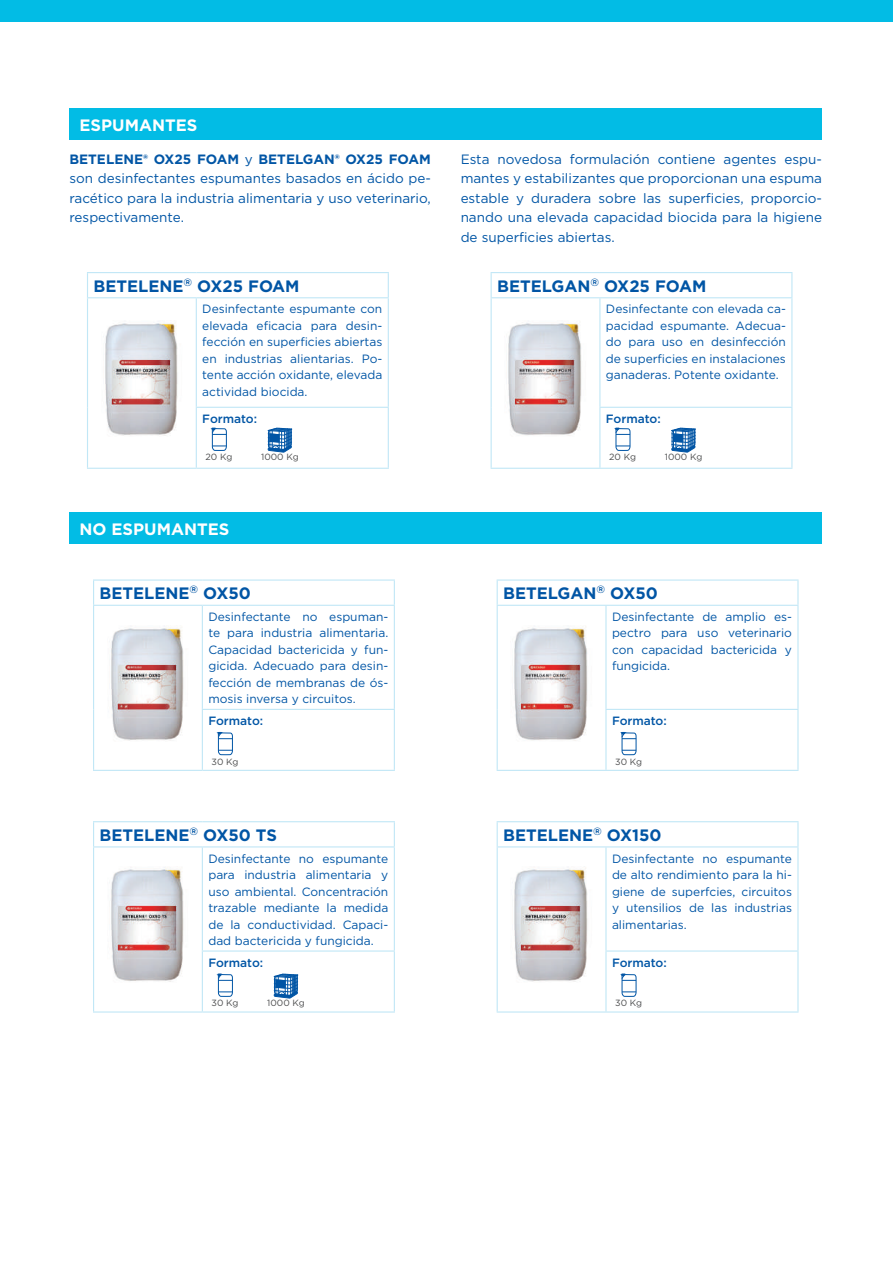
<style>
.page{position:relative;width:893px;height:1263px;background:#fff}
.page>*{position:absolute;margin:0;border:0;box-sizing:border-box;transform-origin:0 0}
.t1{font:700 16.5px "Gotham";color:#0155a5}
.t2{font:700 16.5px "Gotham";color:#fff}
.t3{font:13.5px/19.5px "Gotham";color:#0155a5;text-align:justify}
.t4{font:12px/16.5px "Gotham";color:#0155a5;text-align:justify}
.t5{font:500 12px "Gotham";color:#0155a5}
.t6{font:9px "Gotham";color:#4b4c4d}
.s1{font-weight:700}
</style>
<div class="page">
<div style="left:0;top:0;width:893px;height:21px;background:#02bce5"></div>
<svg style="left:615px;top:428px;width:15px;height:23px"></svg>
<svg style="left:671px;top:428px;width:25px;height:24px"></svg>
<hr style="left:491px;top:272px;width:109px;height:1px;background:#c1e7f6">
<svg style="left:491px;top:273px;width:1px;height:24px"></svg>
<hr style="left:600px;top:272px;width:192px;height:1px;background:#c1e7f6">
<svg style="left:791px;top:273px;width:1px;height:24px"></svg>
<hr style="left:491px;top:297px;width:109px;height:1px;background:#c1e7f6">
<hr style="left:491px;top:298px;width:1px;height:109px;background:#c1e7f6">
<hr style="left:600px;top:297px;width:192px;height:1px;background:#c1e7f6">
<hr style="left:599px;top:298px;width:1px;height:109px;background:#c1e7f6">
<hr style="left:791px;top:298px;width:1px;height:109px;background:#c1e7f6">
<hr style="left:491px;top:407px;width:1px;height:61px;background:#c1e7f6">
<hr style="left:599px;top:407px;width:193px;height:1px;background:#c1e7f6">
<hr style="left:599px;top:408px;width:1px;height:60px;background:#c1e7f6">
<hr style="left:791px;top:408px;width:1px;height:60px;background:#c1e7f6">
<hr style="left:491px;top:468px;width:109px;height:1px;background:#c1e7f6">
<hr style="left:600px;top:468px;width:192px;height:1px;background:#c1e7f6">
<img style="left:508px;top:321px;width:74px;height:115px">
<svg style="left:621px;top:974px;width:15px;height:23px"></svg>
<hr style="left:497px;top:821px;width:109px;height:1px;background:#c1e7f6">
<svg style="left:497px;top:822px;width:1px;height:24px"></svg>
<hr style="left:606px;top:821px;width:192px;height:1px;background:#c1e7f6">
<svg style="left:797px;top:822px;width:1px;height:24px"></svg>
<hr style="left:497px;top:846px;width:109px;height:1px;background:#c1e7f6">
<hr style="left:497px;top:847px;width:1px;height:104px;background:#c1e7f6">
<hr style="left:606px;top:846px;width:192px;height:1px;background:#c1e7f6">
<hr style="left:605px;top:847px;width:2px;height:103px;background:#c1e7f6">
<hr style="left:797px;top:847px;width:1px;height:103px;background:#c1e7f6">
<hr style="left:497px;top:951px;width:1px;height:60px;background:#c1e7f6">
<hr style="left:605px;top:950px;width:193px;height:1px;background:#c1e7f6">
<hr style="left:605px;top:951px;width:2px;height:60px;background:#c1e7f6">
<hr style="left:797px;top:951px;width:1px;height:60px;background:#c1e7f6">
<hr style="left:497px;top:1011px;width:109px;height:1px;background:#c1e7f6">
<hr style="left:606px;top:1011px;width:192px;height:1px;background:#c1e7f6">
<img style="left:514px;top:868px;width:74px;height:114px">
<svg style="left:621px;top:732px;width:15px;height:23px"></svg>
<hr style="left:497px;top:579px;width:109px;height:2px;background:#c1e7f6">
<svg style="left:497px;top:581px;width:1px;height:24px"></svg>
<hr style="left:606px;top:579px;width:192px;height:2px;background:#c1e7f6">
<svg style="left:797px;top:581px;width:1px;height:24px"></svg>
<hr style="left:497px;top:605px;width:109px;height:1px;background:#c1e7f6">
<hr style="left:497px;top:606px;width:1px;height:103px;background:#c1e7f6">
<hr style="left:606px;top:605px;width:192px;height:1px;background:#c1e7f6">
<hr style="left:605px;top:606px;width:2px;height:103px;background:#c1e7f6">
<hr style="left:797px;top:606px;width:1px;height:103px;background:#c1e7f6">
<hr style="left:497px;top:709px;width:1px;height:61px;background:#c1e7f6">
<hr style="left:605px;top:709px;width:193px;height:1px;background:#c1e7f6">
<hr style="left:605px;top:710px;width:2px;height:60px;background:#c1e7f6">
<hr style="left:797px;top:710px;width:1px;height:60px;background:#c1e7f6">
<hr style="left:497px;top:770px;width:109px;height:1px;background:#c1e7f6">
<hr style="left:606px;top:770px;width:192px;height:1px;background:#c1e7f6">
<img style="left:514px;top:626px;width:74px;height:115px">
<svg style="left:218px;top:974px;width:15px;height:23px"></svg>
<svg style="left:273px;top:974px;width:26px;height:24px"></svg>
<hr style="left:93px;top:821px;width:109px;height:1px;background:#c1e7f6">
<svg style="left:93px;top:822px;width:1px;height:24px"></svg>
<hr style="left:202px;top:821px;width:193px;height:1px;background:#c1e7f6">
<svg style="left:394px;top:822px;width:1px;height:24px"></svg>
<hr style="left:93px;top:846px;width:109px;height:1px;background:#c1e7f6">
<hr style="left:93px;top:847px;width:1px;height:104px;background:#c1e7f6">
<hr style="left:202px;top:846px;width:193px;height:1px;background:#c1e7f6">
<hr style="left:202px;top:847px;width:1px;height:103px;background:#c1e7f6">
<hr style="left:394px;top:847px;width:1px;height:103px;background:#c1e7f6">
<hr style="left:93px;top:951px;width:1px;height:60px;background:#c1e7f6">
<hr style="left:202px;top:950px;width:193px;height:1px;background:#c1e7f6">
<hr style="left:202px;top:951px;width:1px;height:60px;background:#c1e7f6">
<hr style="left:394px;top:951px;width:1px;height:60px;background:#c1e7f6">
<hr style="left:93px;top:1011px;width:109px;height:1px;background:#c1e7f6">
<hr style="left:202px;top:1011px;width:193px;height:1px;background:#c1e7f6">
<img style="left:111px;top:867px;width:73px;height:115px">
<svg style="left:218px;top:732px;width:15px;height:23px"></svg>
<hr style="left:93px;top:579px;width:109px;height:2px;background:#c1e7f6">
<svg style="left:93px;top:581px;width:1px;height:24px"></svg>
<hr style="left:202px;top:579px;width:193px;height:2px;background:#c1e7f6">
<svg style="left:394px;top:581px;width:1px;height:24px"></svg>
<hr style="left:93px;top:605px;width:109px;height:1px;background:#c1e7f6">
<hr style="left:93px;top:606px;width:1px;height:103px;background:#c1e7f6">
<hr style="left:202px;top:605px;width:193px;height:1px;background:#c1e7f6">
<hr style="left:202px;top:606px;width:1px;height:103px;background:#c1e7f6">
<hr style="left:394px;top:606px;width:1px;height:103px;background:#c1e7f6">
<hr style="left:93px;top:709px;width:1px;height:61px;background:#c1e7f6">
<hr style="left:202px;top:709px;width:193px;height:1px;background:#c1e7f6">
<hr style="left:202px;top:710px;width:1px;height:60px;background:#c1e7f6">
<hr style="left:394px;top:710px;width:1px;height:60px;background:#c1e7f6">
<hr style="left:93px;top:770px;width:109px;height:1px;background:#c1e7f6">
<hr style="left:202px;top:770px;width:193px;height:1px;background:#c1e7f6">
<img style="left:111px;top:626px;width:73px;height:115px">
<svg style="left:212px;top:428px;width:15px;height:23px"></svg>
<svg style="left:267px;top:428px;width:26px;height:24px"></svg>
<hr style="left:87px;top:272px;width:109px;height:1px;background:#c1e7f6">
<svg style="left:87px;top:273px;width:1px;height:24px"></svg>
<hr style="left:196px;top:272px;width:193px;height:1px;background:#c1e7f6">
<svg style="left:388px;top:273px;width:1px;height:24px"></svg>
<hr style="left:87px;top:297px;width:109px;height:1px;background:#c1e7f6">
<hr style="left:87px;top:298px;width:1px;height:109px;background:#c1e7f6">
<hr style="left:196px;top:297px;width:193px;height:1px;background:#c1e7f6">
<hr style="left:196px;top:298px;width:1px;height:109px;background:#c1e7f6">
<hr style="left:388px;top:298px;width:1px;height:109px;background:#c1e7f6">
<hr style="left:87px;top:407px;width:1px;height:61px;background:#c1e7f6">
<hr style="left:196px;top:407px;width:193px;height:1px;background:#c1e7f6">
<hr style="left:196px;top:408px;width:1px;height:60px;background:#c1e7f6">
<hr style="left:388px;top:408px;width:1px;height:60px;background:#c1e7f6">
<hr style="left:87px;top:468px;width:109px;height:1px;background:#c1e7f6">
<hr style="left:196px;top:468px;width:193px;height:1px;background:#c1e7f6">
<img style="left:105px;top:322px;width:73px;height:114px">
<div style="left:69px;top:108px;width:753px;height:32px;background:#02bce5"></div>
<div style="left:69px;top:513px;width:753px;height:31px;background:#02bce5"></div>
<h1 class="t2" style="left:80px;top:114px;width:119px">ESPUMANTES</h1>
<p class="t3" style="left:69px;top:149px;width:363px"><span class="s1">BETELENE® OX25 FOAM</span> y <span class="s1">BETELGAN® OX25 FOAM </span>son desinfectantes espumantes basados en ácido pe&shy;racético para la industria alimentaria y uso veterinario, respectivamente.</p>
<p class="t3" style="left:461px;top:149px;width:363px">Esta novedosa formulación contiene agentes espu&shy;mantes y estabilizantes que proporcionan una espuma estable y duradera sobre las superficies, proporcio&shy;nando una elevada capacidad biocida para la higiene de superficies abiertas.</p>
<h1 class="t1" style="left:94px;top:275px;width:208px">BETELENE<sup>®</sup> OX25 FOAM</h1>
<p class="t4" style="left:202px;top:301px;width:181px">Desinfectante espumante con elevada eficacia para desin&shy;fección en superficies abiertas en industrias alientarias. Po&shy;tente acción oxidante, elevada actividad biocida.</p>
<p class="t5" style="left:202px;top:411px;width:56px">Formato:</p>
<h1 class="t1" style="left:497px;top:275px;width:211px">BETELGAN<sup>®</sup> OX25 FOAM</h1>
<p class="t4" style="left:606px;top:301px;width:181px">Desinfectante con elevada ca&shy;pacidad espumante. Adecua&shy;do para uso en desinfección de superficies en instalaciones ganaderas. Potente oxidante.</p>
<p class="t5" style="left:606px;top:411px;width:56px">Formato:</p>
<p class="t6" style="left:206px;top:451px;width:28px">20 Kg</p>
<p class="t6" style="left:261px;top:451px;width:39px">1000 Kg</p>
<p class="t6" style="left:609px;top:451px;width:28px">20 Kg</p>
<p class="t6" style="left:665px;top:451px;width:39px">1000 Kg</p>
<h1 class="t2" style="left:80px;top:518px;width:151px">NO ESPUMANTES</h1>
<h1 class="t1" style="left:100px;top:582px;width:153px">BETELENE<sup>®</sup> OX50</h1>
<p class="t4" style="left:208px;top:608px;width:181px">Desinfectante no espuman&shy;te para industria alimentaria.<br>Capacidad bactericida y fun&shy;gicida. Adecuado para desin&shy;fección de membranas de ós&shy;mosis inversa y circuitos.</p>
<p class="t5" style="left:208px;top:713px;width:56px">Formato:</p>
<h1 class="t1" style="left:503px;top:582px;width:156px">BETELGAN<sup>®</sup> OX50</h1>
<p class="t4" style="left:612px;top:608px;width:181px">Desinfectante de amplio es&shy;pectro para uso veterinario con capacidad bactericida y fungicida.</p>
<p class="t5" style="left:612px;top:713px;width:56px">Formato:</p>
<p class="t6" style="left:212px;top:756px;width:28px">30 Kg</p>
<p class="t6" style="left:615px;top:756px;width:28px">30 Kg</p>
<h1 class="t1" style="left:100px;top:824px;width:179px">BETELENE<sup>®</sup> OX50 TS</h1>
<p class="t4" style="left:208px;top:850px;width:181px">Desinfectante no espumante para industria alimentaria y uso ambiental. Concentración trazable mediante la medida de la conductividad. Capaci&shy;dad bactericida y fungicida.</p>
<p class="t5" style="left:208px;top:954px;width:56px">Formato:</p>
<h1 class="t1" style="left:503px;top:824px;width:160px">BETELENE<sup>®</sup> OX150</h1>
<p class="t4" style="left:612px;top:850px;width:181px">Desinfectante no espumante de alto rendimiento para la hi&shy;giene de superfcies, circuitos y utensilios de las industrias alimentarias.</p>
<p class="t5" style="left:612px;top:954px;width:56px">Formato:</p>
<p class="t6" style="left:212px;top:997px;width:28px">30 Kg</p>
<p class="t6" style="left:267px;top:997px;width:39px">1000 Kg</p>
<p class="t6" style="left:615px;top:997px;width:28px">30 Kg</p>
</div>
